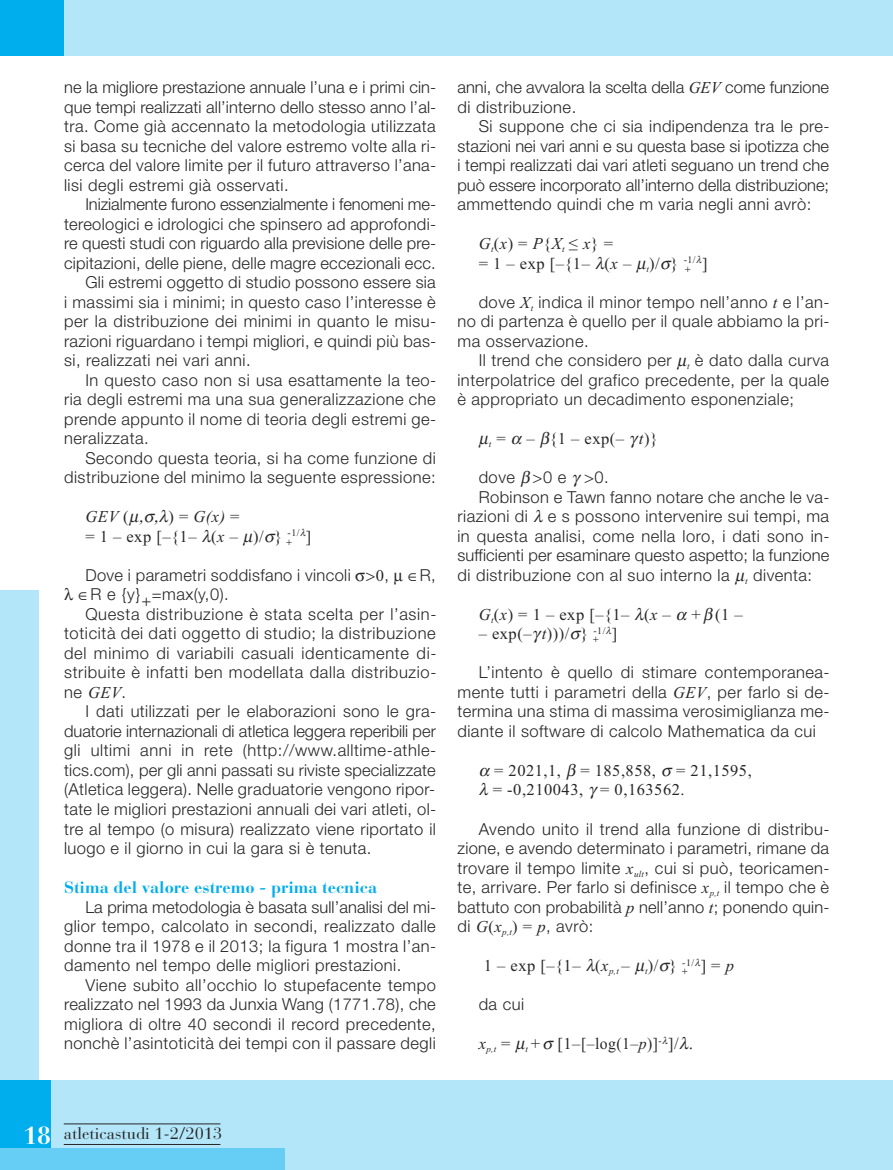
<style>
.page{position:relative;width:893px;height:1170px;background:#fff}
.page>*{position:absolute;margin:0;border:0;box-sizing:border-box;transform-origin:0 0}
.t1{font:300 16.5px/19.5px "Helvetica Neue";letter-spacing:.03em;color:#272627;text-align:justify}
.t2{font:16.5px/19.5px "Times New Roman";letter-spacing:.03em;color:#272627}
.t3{font:300 16.5px "Helvetica Neue";letter-spacing:.01em;color:#272627}
.t4{font:300 16.5px/19.5px "Helvetica Neue";color:#272627}
.t5{font:300 16.5px "Helvetica Neue";letter-spacing:-.005em;color:#272627}
.t6{font:700 16.5px "Bauer Bodoni";color:#00aded}
.t7{font:16.5px "Bauer Bodoni";color:#272627}
.t8{font:italic 16.5px "Times New Roman";color:#272627}
.s1{font-style:normal}
.s2{font-style:italic}
.s3{font-family:"Times New Roman";font-weight:400}
.s4{font-family:"Times New Roman";font-weight:400;font-style:italic}
.s5{font-weight:700;font-size:24.75px;color:#fff}
</style>
<div class="page">
<div style="left:0;top:591px;width:38px;height:493px;background:#b3e6f9"></div>
<div style="left:0;top:0;width:893px;height:55px;background:#b3e6f9"></div>
<div style="left:0;top:1080px;width:893px;height:89px;background:#b3e6f9"></div>
<div style="left:0;top:0;width:64px;height:55px;background:#00aded"></div>
<div style="left:0;top:1080px;width:51px;height:68px;background:#00aded"></div>
<div style="left:0;top:1148px;width:285px;height:21px;background:#66cef4"></div>
<hr style="left:64px;top:1143px;width:156px;height:1px;background:#272627">
<hr style="left:64px;top:1123px;width:156px;height:1px;background:#272627">
<p class="t1" style="left:64px;top:77px;width:374px">ne la migliore prestazione annuale l’una e i primi cin&shy;que tempi realizzati all’interno dello stesso anno l’al&shy;tra. Come già accennato la metodologia utilizzata si basa su tecniche del valore estremo volte alla ri&shy;cerca del valore limite per il futuro attraverso l’ana&shy;lisi degli estremi già osservati.</p>
<p class="t5" style="left:85px;top:194px;width:352px">Inizialmente furono essenzialmente i fenomeni me-</p>
<p class="t1" style="left:64px;top:214px;width:374px">tereologici e idrologici che spinsero ad approfondi-</p>
<p class="t3" style="left:64px;top:233px;width:374px">re questi studi con riguardo alla previsione delle pre-</p>
<p class="t1" style="left:64px;top:253px;width:373px">cipitazioni, delle piene, delle magre eccezionali ecc.</p>
<p class="t1" style="left:85px;top:272px;width:352px">Gli estremi oggetto di studio possono essere sia</p>
<p class="t1" style="left:64px;top:292px;width:373px">i massimi sia i minimi; in questo caso l’interesse è</p>
<p class="t1" style="left:64px;top:311px;width:374px">per la distribuzione dei minimi in quanto le misu-</p>
<p class="t1" style="left:64px;top:331px;width:374px">razioni riguardano i tempi migliori, e quindi più bas-</p>
<p class="t1" style="left:64px;top:350px;width:188px">si, realizzati nei vari anni.</p>
<p class="t1" style="left:85px;top:370px;width:352px">In questo caso non si usa esattamente la teo-</p>
<p class="t1" style="left:64px;top:389px;width:373px">ria degli estremi ma una sua generalizzazione che</p>
<p class="t1" style="left:64px;top:409px;width:374px">prende appunto il nome di teoria degli estremi ge-</p>
<p class="t1" style="left:64px;top:428px;width:86px">neralizzata.</p>
<p class="t1" style="left:85px;top:448px;width:352px">Secondo questa teoria, si ha come funzione di</p>
<p class="t1" style="left:64px;top:467px;width:373px">distribuzione del minimo la seguente espressione:</p>
<p class="t8" style="left:85px;top:507px;width:45px">GEV <span class="s1">(</span></p>
<p class="t2" style="left:85px;top:507px;width:228px;text-indent:83px">) = <span class="s2">G(x)</span> =<br>= 1 – exp [–{1– (<span class="s2">x –</span> )/ } <sup>-1/</sup> ]</p>
<p class="t1" style="left:85px;top:565px;width:352px">Dove i parametri soddisfano i vincoli &gt;<span class="s3">0</span>, ∈R,</p>
<p class="t1" style="left:78px;top:584px;width:152px">∈R e {y}+=max(y,0).</p>
<p class="t1" style="left:85px;top:604px;width:353px">Questa distribuzione è stata scelta per l’asin-</p>
<p class="t1" style="left:64px;top:623px;width:373px">toticità dei dati oggetto di studio; la distribuzione</p>
<p class="t1" style="left:64px;top:643px;width:374px">del minimo di variabili casuali identicamente di-</p>
<p class="t1" style="left:64px;top:662px;width:374px">stribuite è infatti ben modellata dalla distribuzio-</p>
<p class="t1" style="left:64px;top:682px;width:64px">ne <span class="s4">GEV</span>.</p>
<p class="t1" style="left:85px;top:701px;width:352px">I dati utilizzati per le elaborazioni sono le gra-</p>
<p class="t4" style="left:64px;top:721px;width:373px">duatorie internazionali di atletica leggera reperibili per</p>
<p class="t1" style="left:64px;top:740px;width:374px">gli ultimi anni in rete (http://www.alltime-athle-</p>
<p class="t3" style="left:64px;top:760px;width:373px">tics.com), per gli anni passati su riviste specializzate</p>
<p class="t1" style="left:64px;top:779px;width:373px">(Atletica leggera). Nelle graduatorie vengono ripor-</p>
<p class="t1" style="left:64px;top:799px;width:374px">tate le migliori prestazioni annuali dei vari atleti, ol-</p>
<p class="t1" style="left:64px;top:818px;width:373px">tre al tempo (o misura) realizzato viene riportato il</p>
<p class="t1" style="left:64px;top:838px;width:309px">luogo e il giorno in cui la gara si è tenuta.</p>
<p class="t6" style="left:64px;top:881px;width:315px">Stima del valore estremo - prima tecnica</p>
<p class="t1" style="left:64px;top:896px;width:374px;text-indent:21px">La prima metodologia è basata sull’analisi del mi&shy;glior tempo, calcolato in secondi, realizzato dalle donne tra il 1978 e il 2013; la figura 1 mostra l’an&shy;damento nel tempo delle migliori prestazioni.</p>
<p class="t1" style="left:64px;top:974px;width:373px;text-indent:21px">Viene subito all’occhio lo stupefacente tempo realizzato nel 1993 da Junxia Wang (1771.78), che migliora di oltre 40 secondi il record precedente, nonchè l’asintoticità dei tempi con il passare degli</p>
<p class="t4" style="left:457px;top:77px;width:373px">anni, che avvalora la scelta della <span class="s4">GEV</span> come funzione di distribuzione.</p>
<p class="t1" style="left:457px;top:116px;width:374px;text-indent:21px">Si suppone che ci sia indipendenza tra le pre&shy;stazioni nei vari anni e su questa base si ipotizza che i tempi realizzati dai vari atleti seguano un trend che può essere incorporato all’interno della distribuzione; ammettendo quindi che m varia negli anni avrò:</p>
<p class="t2" style="left:479px;top:234px;width:230px"><span class="s2">G</span><sub>t</sub>(<span class="s2">x</span>) = <span class="s2">P</span>{<span class="s2">X</span><sub>t</sub> ≤ <span class="s2">x</span>} =<br>= 1 – exp [–{1– (<span class="s2">x –</span> <sub>t</sub>)/ } <sup>-1/</sup> ]</p>
<p class="t1" style="left:457px;top:292px;width:374px;text-indent:21px">dove <span class="s4">X</span><sub>t</sub> indica il minor tempo nell’anno <span class="s4">t</span> e l’an&shy;no di partenza è quello per il quale abbiamo la pri&shy;ma osservazione.</p>
<p class="t1" style="left:457px;top:350px;width:373px;text-indent:21px">Il trend che considero per <sub>t</sub> è dato dalla curva interpolatrice del grafico precedente, per la quale è appropriato un decadimento esponenziale;</p>
<p class="t2" style="left:489px;top:429px;width:171px"><sub>t</sub> = – {1 – exp(– <span class="s2">t</span>)}</p>
<p class="t1" style="left:479px;top:467px;width:132px">dove &gt;0 e &gt;0.</p>
<p class="t1" style="left:479px;top:487px;width:352px">Robinson e Tawn fanno notare che anche le va-</p>
<p class="t1" style="left:457px;top:506px;width:373px">riazioni di e s possono intervenire sui tempi, ma</p>
<p class="t1" style="left:457px;top:526px;width:374px">in questa analisi, come nella loro, i dati sono in-</p>
<p class="t3" style="left:457px;top:545px;width:373px">sufficienti per esaminare questo aspetto; la funzione</p>
<p class="t1" style="left:457px;top:565px;width:356px">di distribuzione con al suo interno la <sub>t</sub> diventa:</p>
<p class="t2" style="left:479px;top:604px;width:266px"><span class="s2">G</span><sub>t</sub>(<span class="s2">x</span>) = 1 – exp [–{1– (<span class="s2">x – +</span> (1 –</p>
<p class="t2" style="left:479px;top:624px;width:140px">– exp(– <span class="s2">t</span>)))/ } <sup>-1/</sup> ]</p>
<p class="t1" style="left:457px;top:662px;width:374px;text-indent:21px">L’intento è quello di stimare contemporanea&shy;mente tutti i parametri della <span class="s4">GEV</span>, per farlo si de&shy;termina una stima di massima verosimiglianza me&shy;diante il software di calcolo Mathematica da cui</p>
<p class="t2" style="left:493px;top:760px;width:260px">= 2021,1, = 185,858, = 21,1595, = -0,210043, = 0,163562.</p>
<p class="t1" style="left:457px;top:818px;width:374px;text-indent:21px">Avendo unito il trend alla funzione di distribu&shy;zione, e avendo determinato i parametri, rimane da trovare il tempo limite <span class="s4">x</span><sub>ult</sub>, cui si può, teoricamen&shy;te, arrivare. Per farlo si definisce <span class="s4">x</span><sub>p,t</sub> il tempo che è battuto con probabilità <span class="s4">p</span> nell’anno <span class="s4">t</span>; ponendo quin&shy;di <span class="s4">G</span><span class="s3">(</span><span class="s4">x</span><sub>p,t</sub><span class="s3">) =</span> <span class="s4">p</span>, avrò:</p>
<p class="t2" style="left:484px;top:955px;width:252px">1 – exp [–{1– (<span class="s2">x</span><sub>p,t</sub> <span class="s2">–</span> <sub>t</sub>)/ } <sup>-1/</sup> ] = <span class="s2">p</span></p>
<p class="t1" style="left:479px;top:994px;width:47px">da cui</p>
<p class="t2" style="left:479px;top:1033px;width:202px"><span class="s2">x</span><sub>p,t</sub> = <sub>t</sub> <span class="s2">+</span> [1–[–log(1–<span class="s2">p</span>)]<sup>-</sup> ]/</p>
<p class="t7" style="left:24px;top:1127px;width:200px"><span class="s5">18</span> atleticastudi 1-2/2013</p>
</div>
